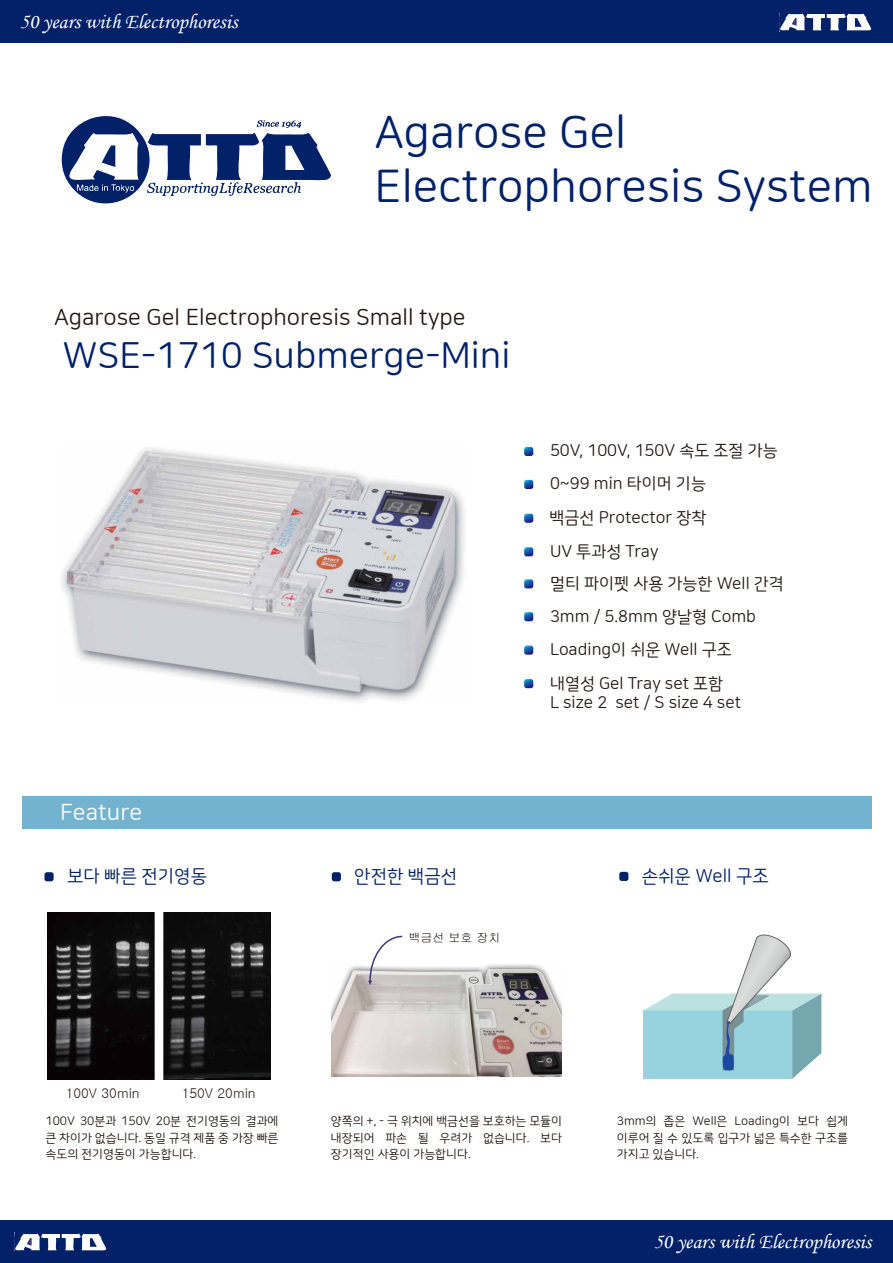
<style>
.page{position:relative;width:893px;height:1263px;background:#fff}
.page>*{position:absolute;margin:0;border:0;box-sizing:border-box;transform-origin:0 0}
.t1{font:45px/54px "Nanum Square Round R";color:#022169}
.t2{font:36px "Nanum Square Round R";color:#022169}
.t3{font:22.5px "Nanum Square Round R";color:#221815}
.t4{font:22.5px "Nanum Square Round R";color:#fff}
.t5{font:21px "Monotype Corsiva";color:#fff}
.t6{font:18px "Nanum Square Round R";color:#022169}
.t7{font:16.5px/32.4px "Nanum Square Round R";color:#221815}
.t8{font:13.5px "Malgun Gothic";color:#221815}
.t9{font:12px/16.5px "Nanum Square Round R";color:#221815;text-align:justify}
.t10{font:12px "Gulim";color:#221815}
</style>
<div class="page">
<img style="left:331px;top:964px;width:231px;height:112px">
<svg style="left:524px;top:447px;width:9px;height:9px"></svg>
<svg style="left:524px;top:480px;width:9px;height:9px"></svg>
<svg style="left:524px;top:514px;width:9px;height:9px"></svg>
<svg style="left:524px;top:547px;width:9px;height:9px"></svg>
<svg style="left:524px;top:579px;width:9px;height:9px"></svg>
<svg style="left:524px;top:612px;width:9px;height:9px"></svg>
<svg style="left:524px;top:645px;width:9px;height:10px"></svg>
<svg style="left:524px;top:679px;width:9px;height:9px"></svg>
<div style="left:0;top:0;width:893px;height:43px;background:#022169"></div>
<svg style="left:779px;top:13px;width:92px;height:19px"></svg>
<div style="left:0;top:1220px;width:893px;height:43px;background:#022169"></div>
<svg style="left:14px;top:1232px;width:92px;height:19px"></svg>
<div style="left:22px;top:796px;width:849px;height:32px;background:#74b3d0"></div>
<div style="left:45px;top:872px;width:9px;height:9px;background:#022169;border-radius:2px"></div>
<div style="left:332px;top:872px;width:9px;height:9px;background:#022169;border-radius:2px"></div>
<div style="left:619px;top:872px;width:9px;height:9px;background:#022169;border-radius:2px"></div>
<svg style="left:643px;top:934px;width:178px;height:145px"></svg>
<svg style="left:368px;top:935px;width:36px;height:50px"></svg>
<img style="left:62px;top:448px;width:402px;height:254px">
<img style="left:48px;top:913px;width:222px;height:166px">
<svg style="left:62px;top:116px;width:269px;height:87px"></svg>
<h3 class="t5" style="left:20px;top:9px;width:219px">50 years with Electrophoresis</h3>
<h1 class="t1" style="left:375px;top:107px;width:500px">Agarose Gel<br>Electrophoresis System</h1>
<h3 class="t3" style="left:54px;top:306px;width:413px">Agarose Gel Electrophoresis Small type</h3>
<h2 class="t2" style="left:62px;top:336px;width:450px">WSE-1710 Submerge-Mini</h2>
<h3 class="t4" style="left:60px;top:800px;width:84px">Feature</h3>
<h3 class="t7" style="left:550px;top:435px;width:229px;line-height:33px">50V, 100V, 150V 속도 조절 가능<br>0~99 min 타이머 기능</h3>
<h3 class="t7" style="left:550px;top:502px;width:158px">백금선 Protector 장착</h3>
<h3 class="t7" style="left:550px;top:535px;width:235px">UV 투과성 Tray<br>멀티 파이펫 사용 가능한 Well 간격<br>3mm / 5.8mm 양날형 Comb</h3>
<h3 class="t7" style="left:550px;top:634px;width:183px">Loading이 쉬운 Well 구조</h3>
<h3 class="t7" style="left:550px;top:673px;width:193px;line-height:19.8px">내열성 Gel Tray set 포함<br>L size 2 set / S size 4 set</h3>
<h3 class="t6" style="left:67px;top:866px;width:142px">보다 빠른 전기영동</h3>
<h3 class="t6" style="left:354px;top:866px;width:104px">안전한 백금선</h3>
<h3 class="t6" style="left:642px;top:866px;width:128px">손쉬운 Well 구조</h3>
<p class="t10" style="left:409px;top:931px;width:93px">백금선 보호 장치</p>
<p class="t8" style="left:66px;top:1086px;width:76px">100V 30min</p>
<p class="t8" style="left:182px;top:1086px;width:76px">150V 20min</p>
<p class="t9" style="left:46px;top:1113px;width:235px">100V 30분과 150V 20분 전기영동의 결과에 큰 차이가 없습니다. 동일 규격 제품 중 가장 빠른 속도의 전기영동이 가능합니다.</p>
<p class="t9" style="left:331px;top:1113px;width:233px">양쪽의 +, - 극 위치에 백금선을 보호하는 모듈이 내장되어 파손 될 우려가 없습니다. 보다 장기적인 사용이 가능합니다.</p>
<p class="t9" style="left:617px;top:1113px;width:233px">3mm의 좁은 Well은 Loading이 보다 쉽게 이루어 질 수 있도록 입구가 넓은 특수한 구조를 가지고 있습니다.</p>
<h3 class="t5" style="left:654px;top:1228px;width:219px">50 years with Electrophoresis</h3>
</div>
